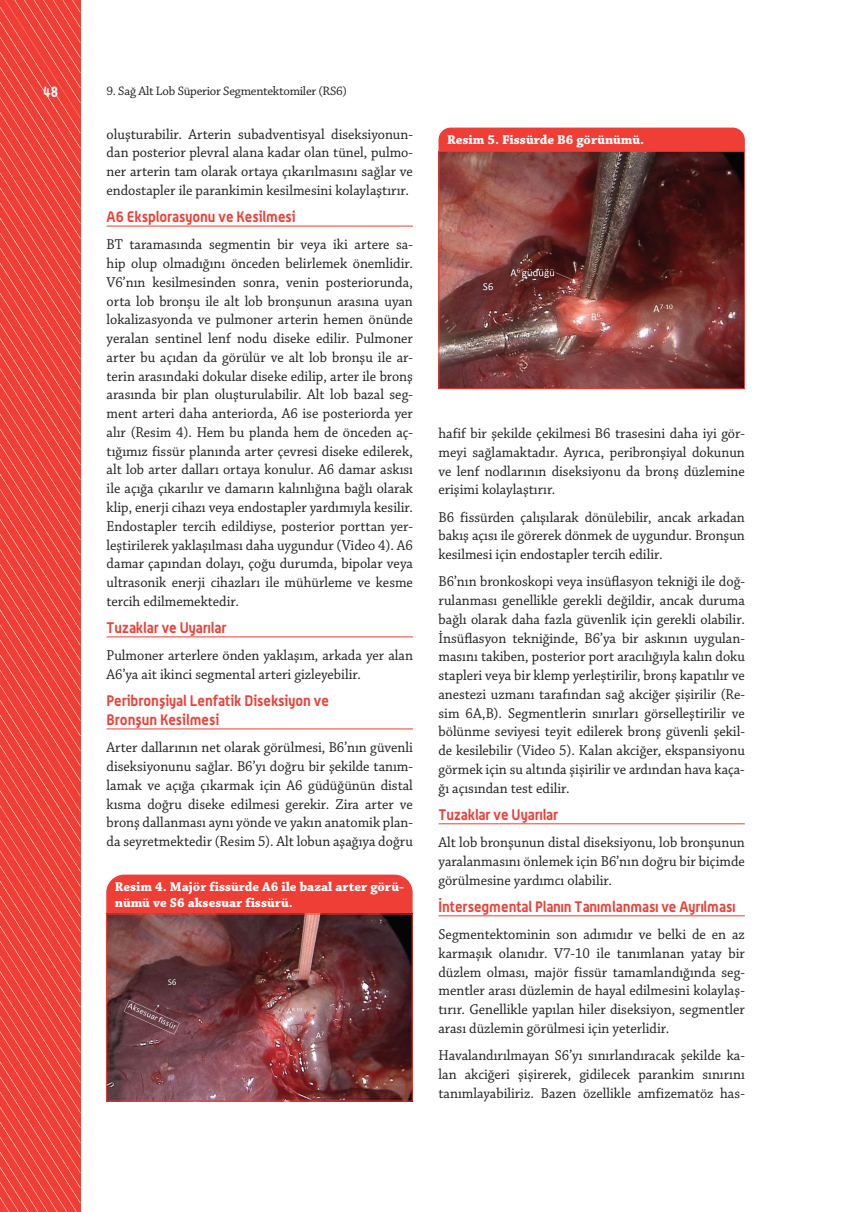
<style>
.page{position:relative;width:851px;height:1212px;background:#fff}
.page>*{position:absolute;margin:0;border:0;box-sizing:border-box;transform-origin:0 0}
.t1{font:15px/18.8px "Chaparral Pro";color:#231f20;text-align:justify;scale:.95 1}
.t2{font:700 15px/18.8px "Alwyn OT";color:#ee3e35;scale:.95 1}
.t3{font:700 15px "Alwyn OT";color:#fff;scale:.85 1}
.t4{font:700 13.5px/16.2px "Chaparral Pro";color:#fff}
.t5{font:12.9px "Chaparral Pro";letter-spacing:-.02em;color:#231f20}
</style>
<div class="page">
<svg style="left:0;top:0;width:80px;height:1212px;background:#ee4840"></svg>
<hr style="left:107px;top:226px;width:306px;height:1px;background:#ee3e35">
<hr style="left:107px;top:636px;width:306px;height:1px;background:#ee3e35">
<hr style="left:107px;top:728px;width:306px;height:1px;background:#ee3e35">
<hr style="left:438px;top:823px;width:306px;height:1px;background:#ee3e35">
<hr style="left:438px;top:915px;width:306px;height:1px;background:#ee3e35">
<div style="left:106px;top:874px;width:306px;height:39px;background:#ee3e35"></div>
<img style="left:108px;top:915px;width:302px;height:184px">
<div style="left:106px;top:913px;width:306px;height:188px;border:1px solid #ee3e35"></div>
<div style="left:438px;top:128px;width:306px;height:23px;background:#ee3e35"></div>
<img style="left:440px;top:153px;width:302px;height:234px">
<div style="left:438px;top:151px;width:306px;height:238px;border:1px solid #ee3e35"></div>
<p class="t3" style="left:43px;top:82px;width:19px">48</p>
<p class="t5" style="left:106px;top:84px;width:242px">9. Sağ Alt Lob Süperior Segmentektomiler (RS6)</p>
<p class="t1" style="left:107px;top:125px;width:324px">oluşturabilir. Arterin subadventisyal diseksiyonun&shy;dan posterior plevral alana kadar olan tünel, pulmo&shy;ner arterin tam olarak ortaya çıkarılmasını sağlar ve endostapler ile parankimin kesilmesini kolaylaştırır.</p>
<p class="t2" style="left:107px;top:207px;width:201px">A6 Eksplorasyonu ve Kesilmesi</p>
<p class="t1" style="left:107px;top:236px;width:324px">BT taramasında segmentin bir veya iki artere sa&shy;hip olup olmadığını önceden belirlemek önemlidir.<br>V6’nın kesilmesinden sonra, venin posteriorunda, orta lob bronşu ile alt lob bronşunun arasına uyan lokalizasyonda ve pulmoner arterin hemen önünde yeralan sentinel lenf nodu diseke edilir. Pulmoner arter bu açıdan da görülür ve alt lob bronşu ile ar&shy;terin arasındaki dokular diseke edilip, arter ile bronş arasında bir plan oluşturulabilir. Alt lob bazal seg&shy;ment arteri daha anteriorda, A6 ise posteriorda yer alır (Resim 4). Hem bu planda hem de önceden aç&shy;tığımız fissür planında arter çevresi diseke edilerek, alt lob arter dalları ortaya konulur. A6 damar askısı ile açığa çıkarılır ve damarın kalınlığına bağlı olarak klip, enerji cihazı veya endostapler yardımıyla kesilir.<br>Endostapler tercih edildiyse, posterior porttan yer&shy;leştirilerek yaklaşılması daha uygundur (Video 4). A6 damar çapından dolayı, çoğu durumda, bipolar veya ultrasonik enerji cihazları ile mühürleme ve kesme tercih edilmemektedir.</p>
<p class="t2" style="left:107px;top:618px;width:127px">Tuzaklar ve Uyarılar</p>
<p class="t1" style="left:107px;top:647px;width:324px">Pulmoner arterlere önden yaklaşım, arkada yer alan<br>A6’ya ait ikinci segmental arteri gizleyebilir.</p>
<p class="t2" style="left:107px;top:691px;width:235px">Peribronşiyal Lenfatik Diseksiyon ve<br>Bronşun Kesilmesi</p>
<p class="t1" style="left:107px;top:739px;width:324px">Arter dallarının net olarak görülmesi, B6’nın güvenli diseksiyonunu sağlar. B6’yı doğru bir şekilde tanım&shy;lamak ve açığa çıkarmak için A6 güdüğünün distal kısma doğru diseke edilmesi gerekir. Zira arter ve bronş dallanması aynı yönde ve yakın anatomik plan&shy;da seyretmektedir (Resim 5). Alt lobun aşağıya doğru</p>
<p class="t4" style="left:115px;top:879px;width:291px">Resim 4. Majör fissürde A6 ile bazal arter görü&shy;nümü ve S6 aksesuar fissürü.</p>
<p class="t4" style="left:447px;top:132px;width:199px">Resim 5. Fissürde B6 görünümü.</p>
<p class="t1" style="left:438px;top:425px;width:324px">hafif bir şekilde çekilmesi B6 trasesini daha iyi gör&shy;meyi sağlamaktadır. Ayrıca, peribronşiyal dokunun ve lenf nodlarının diseksiyonu da bronş düzlemine erişimi kolaylaştırır.</p>
<p class="t1" style="left:438px;top:508px;width:324px">B6 fissürden çalışılarak dönülebilir, ancak arkadan bakış açısı ile görerek dönmek de uygundur. Bronşun kesilmesi için endostapler tercih edilir.</p>
<p class="t1" style="left:438px;top:573px;width:324px">B6’nın bronkoskopi veya insüflasyon tekniği ile doğ&shy;rulanması genellikle gerekli değildir, ancak duruma bağlı olarak daha fazla güvenlik için gerekli olabilir.<br>İnsüflasyon tekniğinde, B6’ya bir askının uygulan&shy;masını takiben, posterior port aracılığıyla kalın doku stapleri veya bir klemp yerleştirilir, bronş kapatılır ve anestezi uzmanı tarafından sağ akciğer şişirilir (Re&shy;sim 6A,B). Segmentlerin sınırları görselleştirilir ve bölünme seviyesi teyit edilerek bronş güvenli şekil&shy;de kesilebilir (Video 5). Kalan akciğer, ekspansiyonu görmek için su altında şişirilir ve ardından hava kaça&shy;ğı açısından test edilir.</p>
<p class="t2" style="left:438px;top:805px;width:127px">Tuzaklar ve Uyarılar</p>
<p class="t1" style="left:438px;top:834px;width:324px">Alt lob bronşunun distal diseksiyonu, lob bronşunun yaralanmasını önlemek için B6’nın doğru bir biçimde görülmesine yardımcı olabilir.</p>
<p class="t2" style="left:438px;top:897px;width:314px">İntersegmental Planın Tanımlanması ve Ayrılması</p>
<p class="t1" style="left:438px;top:926px;width:324px">Segmentektominin son adımıdır ve belki de en az karmaşık olanıdır. V7-10 ile tanımlanan yatay bir düzlem olması, majör fissür tamamlandığında seg&shy;mentler arası düzlemin de hayal edilmesini kolaylaş&shy;tırır. Genellikle yapılan hiler diseksiyon, segmentler arası düzlemin görülmesi için yeterlidir.</p>
<p class="t1" style="left:438px;top:1047px;width:324px">Havalandırılmayan S6’yı sınırlandıracak şekilde ka&shy;lan akciğeri şişirerek, gidilecek parankim sınırını tanımlayabiliriz. Bazen özellikle amfizematöz has-</p>
</div>
